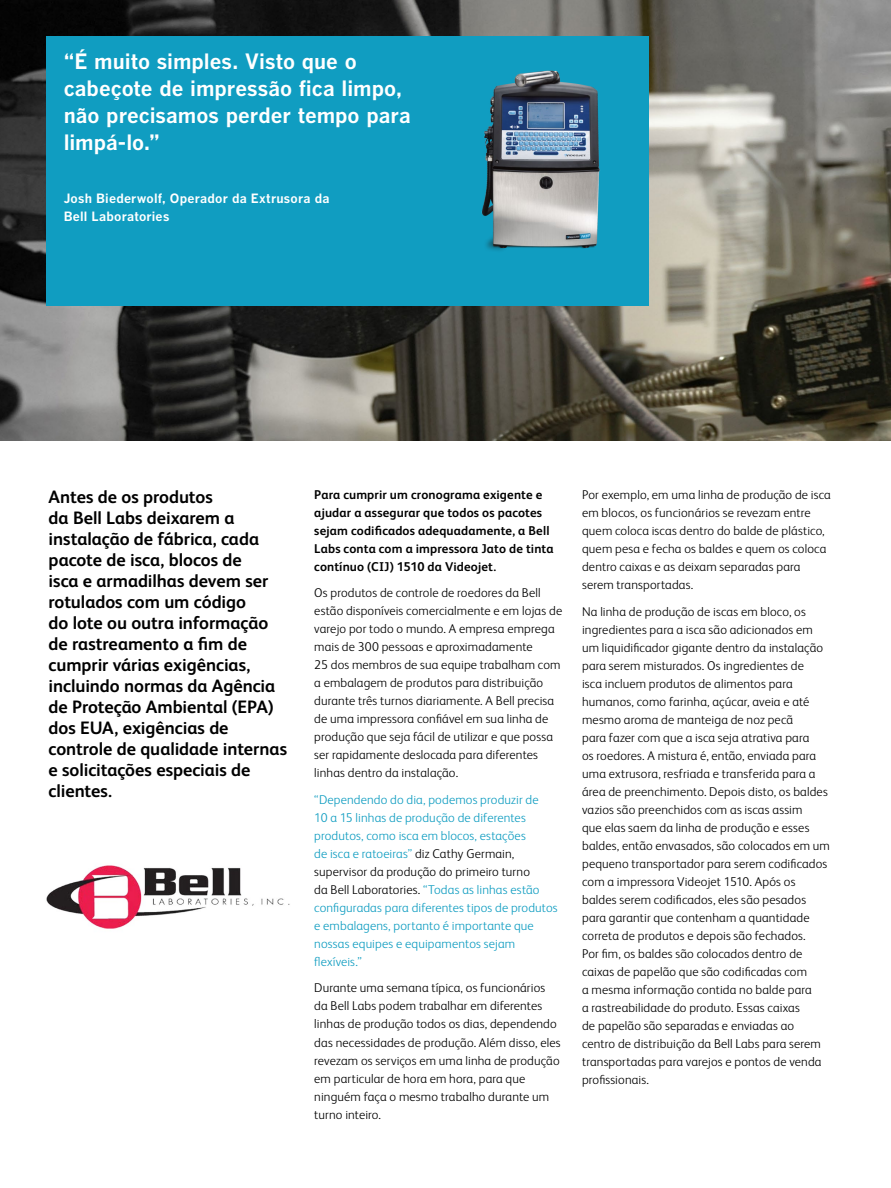
<style>
.page{position:relative;width:891px;height:1188px;background:#fff}
.page>*{position:absolute;margin:0;border:0;box-sizing:border-box;transform-origin:0 0}
.t1{font:700 21px/27px "Benton Gothic";letter-spacing:-.005em;color:#fff}
.t2{font:700 18px/21px "FS Albert Pro";letter-spacing:-.005em;color:#000}
.t3{font:300 12.75px/18px "FS Albert Pro";letter-spacing:.01em;color:#000}
.t4{font:300 12.75px/18px "FS Albert Pro";letter-spacing:.01em;color:#109dc1}
.t5{font:700 12.75px/18px "FS Albert Pro";letter-spacing:.01em;color:#000}
.t6{font:700 12.75px/18px "Benton Gothic";letter-spacing:.015em;color:#fff}
.s1{color:#000}
</style>
<div class="page">
<img style="left:0;top:0;width:891px;height:441px">
<div style="left:46px;top:36px;width:603px;height:270px;background:#109dc1"></div>
<img style="left:481px;top:70px;width:119px;height:181px">
<img style="left:46px;top:865px;width:244px;height:64px">
<h1 class="t1" style="left:64px;top:49px;width:349px">“É muito simples. Visto que o cabeçote de impressão fica limpo, não precisamos perder tempo para limpá-lo.”</h1>
<p class="t6" style="left:64px;top:190px;width:267px">Josh Biederwolf, Operador da Extrusora da<br>Bell Laboratories</p>
<p class="t2" style="left:49px;top:486px;width:240px">Antes de os produtos<br>da Bell Labs deixarem a instalação de fábrica, cada pacote de isca, blocos de<br>isca e armadilhas devem ser rotulados com um código<br>do lote ou outra informação de rastreamento a fim de cumprir várias exigências, incluindo normas da Agência de Proteção Ambiental (EPA) dos EUA, exigências de controle de qualidade internas e solicitações especiais de clientes.</p>
<p class="t5" style="left:314px;top:485px;width:241px">Para cumprir um cronograma exigente e ajudar a assegurar que todos os pacotes sejam codificados adequadamente, a Bell Labs conta com a impressora Jato de tinta contínuo (CIJ) 1510 da Videojet.</p>
<p class="t3" style="left:314px;top:583px;width:249px">Os produtos de controle de roedores da Bell estão disponíveis comercialmente e em lojas de varejo por todo o mundo. A empresa emprega mais de 300 pessoas e aproximadamente<br>25 dos membros de sua equipe trabalham com a embalagem de produtos para distribuição durante três turnos diariamente. A Bell precisa de uma impressora confiável em sua linha de produção que seja fácil de utilizar e que possa ser rapidamente deslocada para diferentes linhas dentro da instalação.</p>
<p class="t4" style="left:314px;top:790px;width:245px">“Dependendo do dia, podemos produzir de<br>10 a 15 linhas de produção de diferentes produtos, como isca em blocos, estações<br>de isca e ratoeiras” <span class="s1">diz Cathy Germain, supervisor da produção do primeiro turno<br>da Bell Laboratories.</span> “Todas as linhas estão configuradas para diferentes tipos de produtos e embalagens, portanto é importante que nossas equipes e equipamentos sejam flexíveis.”</p>
<p class="t3" style="left:314px;top:978px;width:248px">Durante uma semana típica, os funcionários da Bell Labs podem trabalhar em diferentes linhas de produção todos os dias, dependendo das necessidades de produção. Além disso, eles revezam os serviços em uma linha de produção em particular de hora em hora, para que ninguém faça o mesmo trabalho durante um turno inteiro.</p>
<p class="t3" style="left:582px;top:485px;width:250px">Por exemplo, em uma linha de produção de isca em blocos, os funcionários se revezam entre quem coloca iscas dentro do balde de plástico, quem pesa e fecha os baldes e quem os coloca dentro caixas e as deixam separadas para serem transportadas.</p>
<p class="t3" style="left:582px;top:601px;width:249px">Na linha de produção de iscas em bloco, os ingredientes para a isca são adicionados em um liquidificador gigante dentro da instalação para serem misturados. Os ingredientes de<br>isca incluem produtos de alimentos para humanos, como farinha, açúcar, aveia e até mesmo aroma de manteiga de noz pecã<br>para fazer com que a isca seja atrativa para<br>os roedores. A mistura é, então, enviada para uma extrusora, resfriada e transferida para a área de preenchimento. Depois disto, os baldes vazios são preenchidos com as iscas assim<br>que elas saem da linha de produção e esses baldes, então envasados, são colocados em um pequeno transportador para serem codificados com a impressora Videojet 1510. Após os baldes serem codificados, eles são pesados para garantir que contenham a quantidade correta de produtos e depois são fechados.<br>Por fim, os baldes são colocados dentro de caixas de papelão que são codificadas com<br>a mesma informação contida no balde para<br>a rastreabilidade do produto. Essas caixas<br>de papelão são separadas e enviadas ao centro de distribuição da Bell Labs para serem transportadas para varejos e pontos de venda profissionais.</p>
</div>
